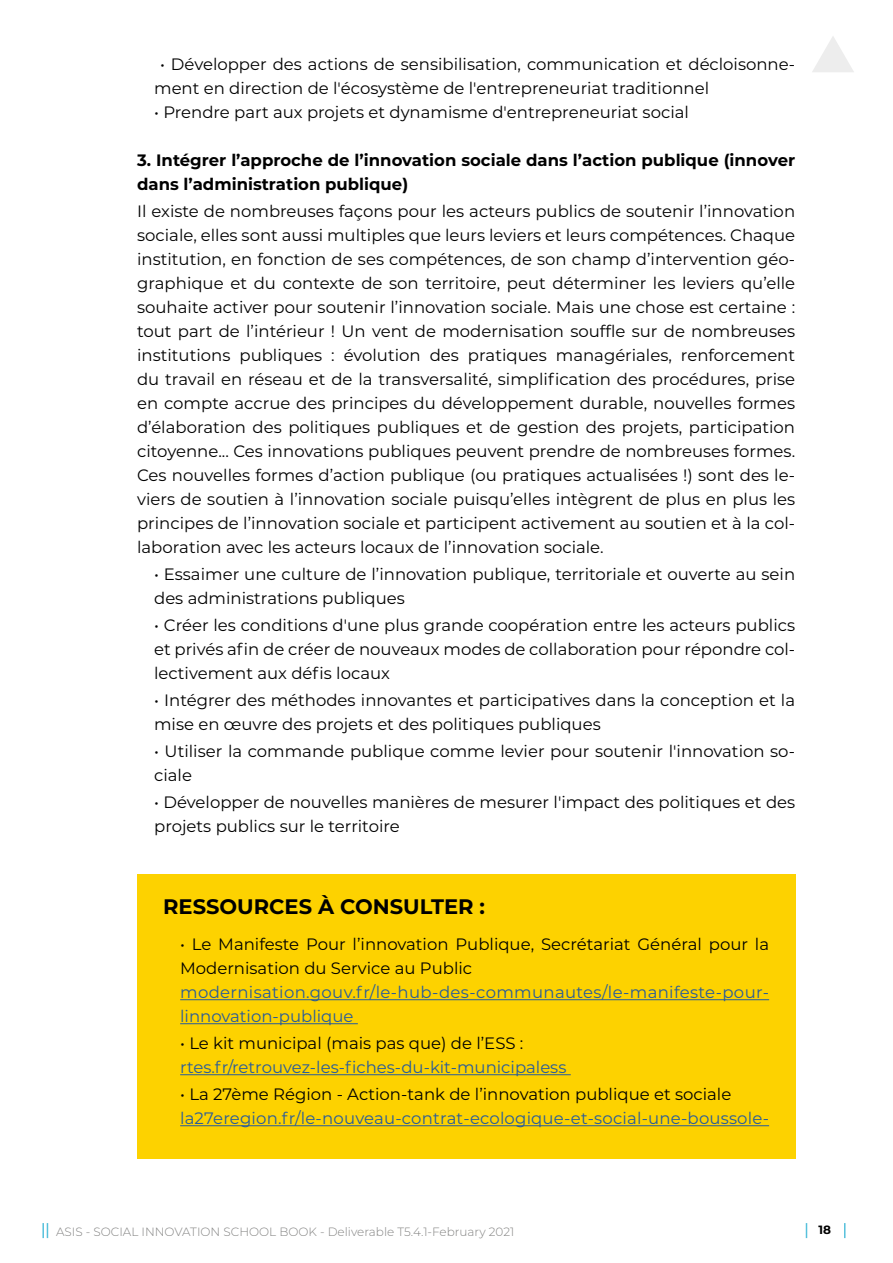
<style>
.page{position:relative;width:893px;height:1263px;background:#fff}
.page>*{position:absolute;margin:0;border:0;box-sizing:border-box;transform-origin:0 0}
.t1{font:700 21px "Montserrat";color:#000}
.t2{font:16.5px/24px "Montserrat";color:#000}
.t3{font:16.5px/24px "Montserrat";letter-spacing:.01em;color:#275b9b}
.t4{font:700 16.5px/24px "Montserrat";color:#000}
.t5{font:300 12px "Montserrat";color:#838382}
.t6{font:700 12px "Montserrat";color:#000}
</style>
<div class="page">
<div style="left:137px;top:874px;width:658px;height:285px;background:#fdd200"></div>
<svg style="left:844px;top:1223px;width:1px;height:15px"></svg>
<svg style="left:42px;top:1223px;width:6px;height:15px"></svg>
<svg style="left:806px;top:1223px;width:1px;height:15px"></svg>
<svg style="left:812px;top:36px;width:42px;height:36px"></svg>
<hr style="left:180px;top:999px;width:589px;height:1px;background:#275b9b">
<hr style="left:180px;top:1023px;width:178px;height:1px;background:#275b9b">
<hr style="left:180px;top:1074px;width:391px;height:1px;background:#275b9b">
<hr style="left:180px;top:1125px;width:589px;height:1px;background:#275b9b">
<p class="t2" style="left:154px;top:52px;width:642px;text-indent:6px">• Développer des actions de sensibilisation, communication et décloisonne&shy;ment en direction de l'écosystème de l'entrepreneuriat traditionnel</p>
<p class="t2" style="left:154px;top:100px;width:536px">• Prendre part aux projets et dynamisme d'entrepreneuriat social</p>
<p class="t4" style="left:137px;top:147px;width:660px">3. Intégrer l’approche de l’innovation sociale dans l’action publique (innover dans l’administration publique)</p>
<p class="t2" style="left:137px;top:199px;width:660px;text-align:justify">Il existe de nombreuses façons pour les acteurs publics de soutenir l’innovation sociale, elles sont aussi multiples que leurs leviers et leurs compétences. Chaque institution, en fonction de ses compétences, de son champ d’intervention géo&shy;graphique et du contexte de son territoire, peut déterminer les leviers qu’elle souhaite activer pour soutenir l’innovation sociale. Mais une chose est certaine : tout part de l’intérieur ! Un vent de modernisation souffle sur de nombreuses institutions publiques : évolution des pratiques managériales, renforcement du travail en réseau et de la transversalité, simplification des procédures, prise en compte accrue des principes du développement durable, nouvelles formes d’élaboration des politiques publiques et de gestion des projets, participation citoyenne... Ces innovations publiques peuvent prendre de nombreuses formes.<br>Ces nouvelles formes d’action publique (ou pratiques actualisées !) sont des le&shy;viers de soutien à l’innovation sociale puisqu’elles intègrent de plus en plus les principes de l’innovation sociale et participent activement au soutien et à la col&shy;laboration avec les acteurs locaux de l’innovation sociale.</p>
<p class="t2" style="left:154px;top:562px;width:642px">• Essaimer une culture de l’innovation publique, territoriale et ouverte au sein des administrations publiques</p>
<p class="t2" style="left:154px;top:613px;width:643px;text-align:justify">• Créer les conditions d'une plus grande coopération entre les acteurs publics et privés afin de créer de nouveaux modes de collaboration pour répondre col&shy;lectivement aux défis locaux</p>
<p class="t2" style="left:154px;top:688px;width:642px">• Intégrer des méthodes innovantes et participatives dans la conception et la mise en œuvre des projets et des politiques publiques</p>
<p class="t2" style="left:154px;top:739px;width:642px">• Utiliser la commande publique comme levier pour soutenir l'innovation so&shy;ciale</p>
<p class="t2" style="left:154px;top:790px;width:643px">• Développer de nouvelles manières de mesurer l'impact des politiques et des projets publics sur le territoire</p>
<p class="t1" style="left:163px;top:891px;width:323px">RESSOURCES À CONSULTER :</p>
<p class="t2" style="left:180px;top:932px;width:590px">• Le Manifeste Pour l’innovation Publique, Secrétariat Général pour la<br>Modernisation du Service au Public</p>
<p class="t3" style="left:180px;top:980px;width:590px">modernisation.gouv.fr/le-hub-des-communautes/le-manifeste-pour&shy;linnovation-publique</p>
<p class="t2" style="left:180px;top:1031px;width:345px">• Le kit municipal (mais pas que) de l’ESS :</p>
<p class="t3" style="left:180px;top:1055px;width:388px">rtes.fr/retrouvez-les-fiches-du-kit-municipaless</p>
<p class="t2" style="left:180px;top:1082px;width:553px">• La 27ème Région - Action-tank de l’innovation publique et sociale</p>
<p class="t3" style="left:180px;top:1106px;width:590px">la27eregion.fr/le-nouveau-contrat-ecologique-et-social-une-boussole-</p>
<p class="t5" style="left:56px;top:1224px;width:460px">ASIS - SOCIAL INNOVATION SCHOOL BOOK - Deliverable T5.4.1-February 2021</p>
<p class="t6" style="left:818px;top:1221px;width:14px">18</p>
</div>
